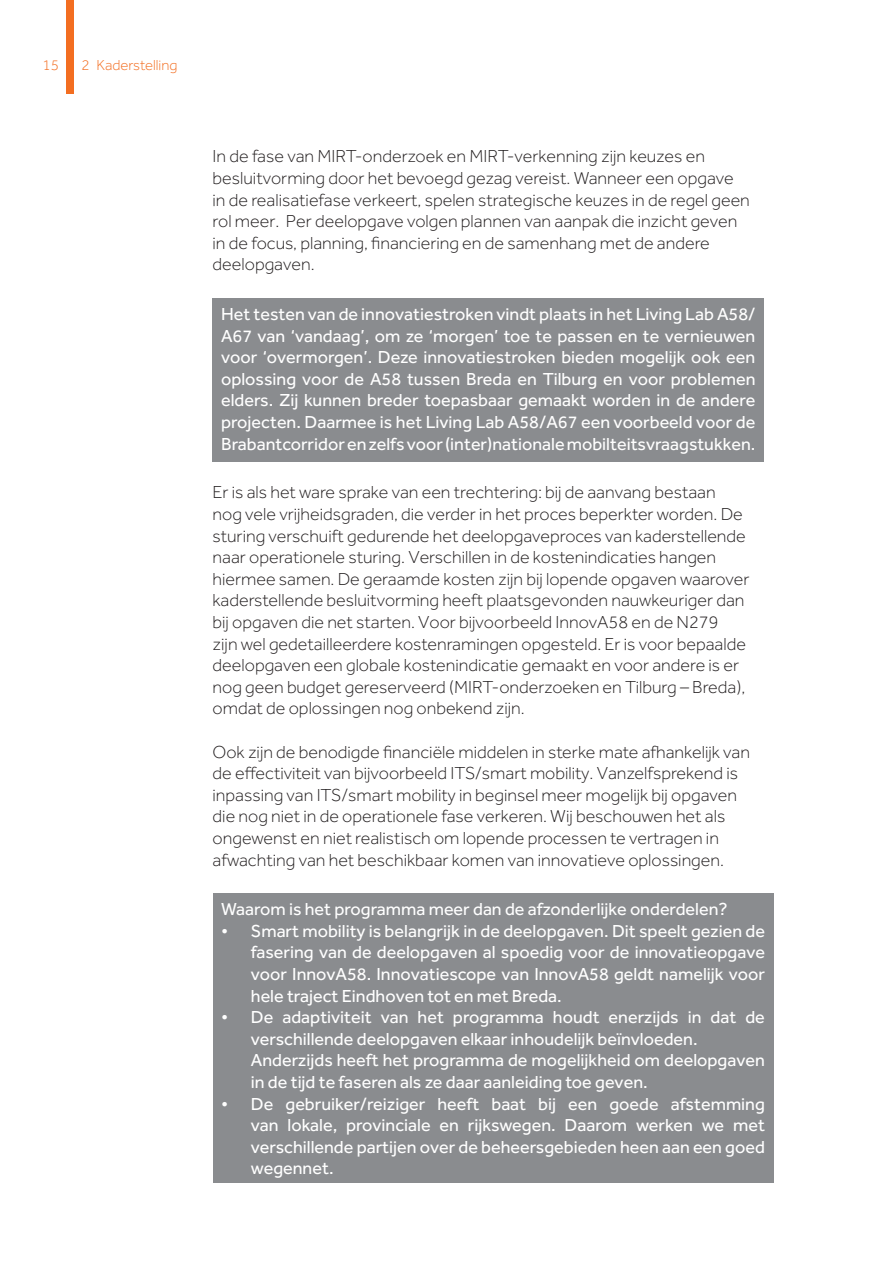
<style>
.page{position:relative;width:893px;height:1263px;background:#fff}
.page>*{position:absolute;margin:0;border:0;box-sizing:border-box;transform-origin:0 0}
.t1{font:300 18px/21.6px "Effra";color:#231f20}
.t2{font:18px/21.6px "Effra";color:#fff;text-align:justify}
.t3{font:300 15px "Effra";color:#f36e21}
</style>
<div class="page">
<div style="left:67px;top:0;width:7px;height:94px;background:#f36e21"></div>
<div style="left:213px;top:298px;width:551px;height:163px;background:#8a8c8f"></div>
<div style="left:213px;top:893px;width:560px;height:290px;background:#8a8c8f"></div>
<p class="t3" style="left:43px;top:57px;width:18px">15</p>
<p class="t3" style="left:82px;top:57px;width:97px">2 Kaderstelling</p>
<p class="t1" style="left:213px;top:145px;width:539px">In de fase van MIRT-onderzoek en MIRT-verkenning zijn keuzes en besluitvorming door het bevoegd gezag vereist. Wanneer een opgave in de realisatiefase verkeert, spelen strategische keuzes in de regel geen rol meer. Per deelopgave volgen plannen van aanpak die inzicht geven in de focus, planning, financiering en de samenhang met de andere deelopgaven.</p>
<p class="t2" style="left:221px;top:303px;width:536px">Het testen van de innovatiestroken vindt plaats in het Living Lab A58/ A67 van ‘vandaag’, om ze ‘morgen’ toe te passen en te vernieuwen voor ‘overmorgen’. Deze innovatiestroken bieden mogelijk ook een oplossing voor de A58 tussen Breda en Tilburg en voor problemen elders. Zij kunnen breder toepasbaar gemaakt worden in de andere projecten. Daarmee is het Living Lab A58/A67 een voorbeeld voor de Brabantcorridor en zelfs voor (inter)nationale mobilteitsvraagstukken.</p>
<p class="t1" style="left:213px;top:481px;width:538px">Er is als het ware sprake van een trechtering: bij de aanvang bestaan nog vele vrijheidsgraden, die verder in het proces beperkter worden. De sturing verschuift gedurende het deelopgaveproces van kaderstellende naar operationele sturing. Verschillen in de kostenindicaties hangen hiermee samen. De geraamde kosten zijn bij lopende opgaven waarover kaderstellende besluitvorming heeft plaatsgevonden nauwkeuriger dan bij opgaven die net starten. Voor bijvoorbeeld InnovA58 en de N279<br>zijn wel gedetailleerdere kostenramingen opgesteld. Er is voor bepaalde deelopgaven een globale kostenindicatie gemaakt en voor andere is er nog geen budget gereserveerd (MIRT-onderzoeken en Tilburg – Breda), omdat de oplossingen nog onbekend zijn.</p>
<p class="t1" style="left:213px;top:741px;width:539px">Ook zijn de benodigde financiële middelen in sterke mate afhankelijk van de effectiviteit van bijvoorbeeld ITS/smart mobility. Vanzelfsprekend is inpassing van ITS/smart mobility in beginsel meer mogelijk bij opgaven die nog niet in de operationele fase verkeren. Wij beschouwen het als ongewenst en niet realistisch om lopende processen te vertragen in afwachting van het beschikbaar komen van innovatieve oplossingen.</p>
<p class="t2" style="left:221px;top:898px;width:508px">Waarom is het programma meer dan de afzonderlijke onderdelen?</p>
<p class="t2" style="left:251px;top:920px;width:516px;text-indent:-30px">• Smart mobility is belangrijk in de deelopgaven. Dit speelt gezien de fasering van de deelopgaven al spoedig voor de innovatieopgave voor InnovA58. Innovatiescope van InnovA58 geldt namelijk voor hele traject Eindhoven tot en met Breda.</p>
<p class="t2" style="left:251px;top:1006px;width:516px;text-align:left;text-indent:-30px">• De adaptiviteit van het programma houdt enerzijds in dat de verschillende deelopgaven elkaar inhoudelijk beïnvloeden.<br>Anderzijds heeft het programma de mogelijkheid om deelopgaven in de tijd te faseren als ze daar aanleiding toe geven.</p>
<p class="t2" style="left:251px;top:1092px;width:516px;text-indent:-30px">• De gebruiker/reiziger heeft baat bij een goede afstemming van lokale, provinciale en rijkswegen. Daarom werken we met verschillende partijen over de beheersgebieden heen aan een goed wegennet.</p>
</div>
